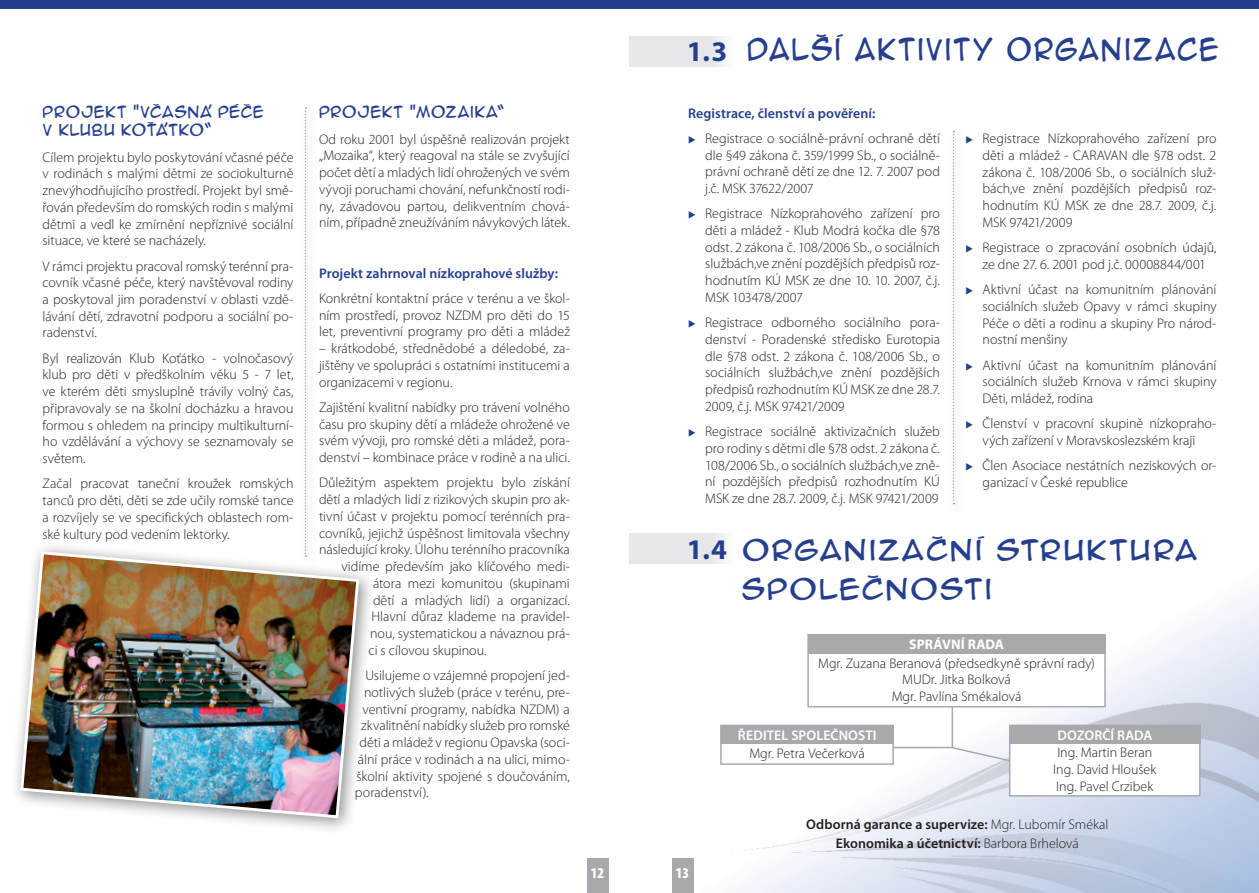
<style>
.page{position:relative;width:1259px;height:893px;background:#fff}
.page>*{position:absolute;margin:0;border:0;box-sizing:border-box;transform-origin:0 0}
.t1{font:28.5px "Anime Ace CE";letter-spacing:.05em;color:#253f8e;scale:.93 1}
.t2{font:700 28.5px "Myriad Pro";color:#253f8e}
.t3{font:26.55px/39px "Anime Ace CE";letter-spacing:.055em;color:#253f8e;scale:1.08 1}
.t4{font:15px/18px "Anime Ace CE";letter-spacing:.03em;color:#253f8e}
.t5{font:900 condensed 15px "Myriad Pro";color:#fff}
.t6{font:300 13.95px/16.8px "Myriad Pro";color:#231f20;text-align:justify}
.t7{font:600 13.95px/19.2px "Myriad Pro";letter-spacing:.005em;color:#231f20;text-align:center}
.t8{font:600 13.95px "Myriad Pro";letter-spacing:.005em;color:#253f8e}
.t9{font:600 13.95px "Myriad Pro";letter-spacing:.005em;color:#fff}
.t10{font:700 13.95px "Myriad Pro";letter-spacing:.005em;color:#fff}
.s1{color:#253f8e}
.s2{font-weight:300}
</style>
<div class="page">
<div style="left:0;top:0;width:629px;height:9px;background:#253f8e"></div>
<div style="left:587px;top:859px;width:21px;height:34px;background:#a8a9ad"></div>
<img style="left:731px;top:693px;width:528px;height:200px">
<div style="left:629px;top:0;width:630px;height:9px;background:#253f8e"></div>
<div style="left:672px;top:859px;width:21px;height:34px;background:#a8a9ad"></div>
<div style="left:721px;top:725px;width:172px;height:39px;background:#fff"></div>
<div style="left:720px;top:725px;width:174px;height:40px;border:2px solid #a8a9ad"></div>
<div style="left:1009px;top:725px;width:190px;height:71px;background:#fff"></div>
<div style="left:1009px;top:725px;width:191px;height:72px;border:2px solid #a8a9ad"></div>
<div style="left:808px;top:635px;width:297px;height:72px;background:#fff"></div>
<div style="left:807px;top:634px;width:298px;height:73px;border:2px solid #a8a9ad"></div>
<hr style="left:951px;top:706px;width:2px;height:41px;background:#a8a9ad">
<svg style="left:892px;top:746px;width:119px;height:16px"></svg>
<div style="left:808px;top:635px;width:297px;height:18px;background:#a8a9ad"></div>
<div style="left:1009px;top:725px;width:191px;height:19px;background:#a8a9ad"></div>
<div style="left:721px;top:726px;width:172px;height:18px;background:#a8a9ad"></div>
<div style="left:629px;top:36px;width:104px;height:30px;background:linear-gradient(to right,#e3e3e6,#efeff0)"></div>
<div style="left:629px;top:534px;width:104px;height:30px;background:linear-gradient(to right,#e3e3e6,#efeff0)"></div>
<svg style="left:952px;top:131px;width:2px;height:373px"></svg>
<div style="left:298px;top:101px;width:18px;height:465px;background:#fbfbfb"></div>
<svg style="left:305px;top:107px;width:1px;height:432px"></svg>
<div style="left:8px;top:539px;width:366px;height:294px;background:#231f20;opacity:.5"></div>
<img style="left:19px;top:550px;width:342px;height:270px">
<p class="t4" style="left:43px;top:103px;width:223px">PROJEKT "VČASNÁ PÉČE<br>V KLUBU KOŤÁTKO“</p>
<p class="t6" style="left:43px;top:149px;width:252px">Cílem projektu bylo poskytování včasné péče v rodinách s malými dětmi ze sociokulturně znevýhodňujícího prostředí. Projekt byl smě&shy;řován především do romských rodin s malými dětmi a vedl ke zmírnění nepříznivé sociální situace, ve které se nacházely.</p>
<p class="t6" style="left:43px;top:258px;width:252px">V rámci projektu pracoval romský terénní pra&shy;covník včasné péče, který navštěvoval rodiny a poskytoval jim poradenství v oblasti vzdě&shy;lávání dětí, zdravotní podporu a sociální po&shy;radenství.</p>
<p class="t6" style="left:43px;top:350px;width:252px">Byl realizován Klub Koťátko - volnočasový klub pro děti v předškolním věku 5 - 7 let, ve kterém děti smysluplně trávily volný čas, připravovaly se na školní docházku a hravou formou s ohledem na principy multikulturní&shy;ho vzdělávání a výchovy se seznamovaly se světem.</p>
<p class="t6" style="left:43px;top:476px;width:252px">Začal pracovat taneční kroužek romských tanců pro děti, děti se zde učily romské tance a rozvíjely se ve specifických oblastech rom&shy;ské kultury pod vedením lektorky.</p>
<p class="t4" style="left:319px;top:103px;width:187px">PROJEKT "MOZAIKA“</p>
<p class="t6" style="left:319px;top:131px;width:252px">Od roku 2001 byl úspěšně realizován projekt „Mozaika“, který reagoval na stále se zvyšující počet dětí a mladých lidí ohrožených ve svém vývoji poruchami chování, nefunkčností rodi&shy;ny, závadovou partou, delikventním chová&shy;ním, případně zneužíváním návykových látek.</p>
<p class="t8" style="left:319px;top:264px;width:240px">Projekt zahrnoval nízkoprahové služby:</p>
<p class="t6" style="left:319px;top:290px;width:252px">Konkrétní kontaktní práce v terénu a ve škol&shy;ním prostředí, provoz NZDM pro děti do 15 let, preventivní programy pro děti a mládež</p>
<p class="t6" style="left:319px;top:340px;width:252px">– krátkodobé, střednědobé a déledobé, za&shy;jištěny ve spolupráci s ostatními institucemi a organizacemi v regionu.</p>
<p class="t6" style="left:319px;top:399px;width:252px">Zajištění kvalitní nabídky pro trávení volného času pro skupiny dětí a mládeže ohrožené ve svém vývoji, pro romské děti a mládež, pora&shy;denství – kombinace práce v rodině a na ulici.</p>
<p class="t6" style="left:319px;top:475px;width:252px">Důležitým aspektem projektu bylo získání</p>
<p class="t6" style="left:319px;top:491px;width:252px">dětí a mladých lidí z rizikových skupin pro ak-</p>
<p class="t6" style="left:319px;top:508px;width:252px">tivní účast v projektu pomocí terénních pra-</p>
<p class="t6" style="left:319px;top:525px;width:252px">covníků, jejichž úspěšnost limitovala všechny</p>
<p class="t6" style="left:319px;top:542px;width:252px">následující kroky. Úlohu terénního pracovníka</p>
<p class="t6" style="left:341px;top:558px;width:230px">vidíme především jako klíčového medi-</p>
<p class="t6" style="left:373px;top:575px;width:198px">átora mezi komunitou (skupinami</p>
<p class="t6" style="left:373px;top:592px;width:198px">dětí a mladých lidí) a organizací.</p>
<p class="t6" style="left:371px;top:608px;width:200px">Hlavní důraz klademe na pravidel-</p>
<p class="t6" style="left:370px;top:625px;width:201px">nou, systematickou a návaznou prá-</p>
<p class="t6" style="left:368px;top:642px;width:120px">ci s cílovou skupinou.</p>
<p class="t6" style="left:365px;top:667px;width:206px">Usilujeme o vzájemné propojení jed-</p>
<p class="t6" style="left:364px;top:684px;width:207px">notlivých služeb (práce v terénu, pre-</p>
<p class="t6" style="left:362px;top:701px;width:209px">ventivní programy, nabídka NZDM) a</p>
<p class="t6" style="left:361px;top:717px;width:210px">zkvalitnění nabídky služeb pro romské</p>
<p class="t6" style="left:359px;top:734px;width:212px">děti a mládež v regionu Opavska (soci-</p>
<p class="t6" style="left:358px;top:751px;width:213px">ální práce v rodinách a na ulici, mimo-</p>
<p class="t6" style="left:356px;top:768px;width:215px">školní aktivity spojené s doučováním,</p>
<p class="t6" style="left:355px;top:784px;width:75px">poradenství).</p>
<h1 class="t2" style="left:687px;top:33px;width:42px">1.3</h1>
<h1 class="t1" style="left:746px;top:34px;width:509px">DALŠÍ AKTIVITY ORGANIZACE</h1>
<p class="t8" style="left:688px;top:104px;width:189px">Registrace, členství a pověření:</p>
<p class="t6" style="left:705px;top:130px;width:236px;text-indent:-17px"><span class="s1">◆</span> Registrace o sociálně-právní ochraně dětí dle §49 zákona č. 359/1999 Sb., o sociálně&shy;právní ochraně dětí ze dne 12. 7. 2007 pod j.č. MSK 37622/2007</p>
<p class="t6" style="left:705px;top:205px;width:236px;text-indent:-17px"><span class="s1">◆</span> Registrace Nízkoprahového zařízení pro děti a mládež - Klub Modrá kočka dle §78 odst. 2 zákona č. 108/2006 Sb., o sociálních službách,ve znění pozdějších předpisů roz&shy;hodnutím KÚ MSK ze dne 10. 10. 2007, č.j.<br>MSK 103478/2007</p>
<p class="t6" style="left:705px;top:314px;width:236px;text-indent:-17px"><span class="s1">◆</span> Registrace odborného sociálního pora&shy;denství - Poradenské středisko Eurotopia dle §78 odst. 2 zákona č. 108/2006 Sb., o sociálních službách,ve znění pozdějších předpisů rozhodnutím KÚ MSK ze dne 28.7.<br>2009, č.j. MSK 97421/2009</p>
<p class="t6" style="left:705px;top:423px;width:236px;text-indent:-17px"><span class="s1">◆</span> Registrace sociálně aktivizačních služeb pro rodiny s dětmi dle §78 odst. 2 zákona č.<br>108/2006 Sb., o sociálních službách,ve zně&shy;ní pozdějších předpisů rozhodnutím KÚ MSK ze dne 28.7. 2009, č.j. MSK 97421/2009</p>
<p class="t6" style="left:982px;top:130px;width:235px;text-indent:-17px"><span class="s1">◆</span> Registrace Nízkoprahového zařízení pro děti a mládež - CARAVAN dle §78 odst. 2 zákona č. 108/2006 Sb., o sociálních služ&shy;bách,ve znění pozdějších předpisů roz&shy;hodnutím KÚ MSK ze dne 28.7. 2009, č.j.<br>MSK 97421/2009</p>
<p class="t6" style="left:965px;top:239px;width:252px;text-align:center"><span class="s1">◆</span> Registrace o zpracování osobních údajů, ze dne 27. 6. 2001 pod j.č. 00008844/001</p>
<p class="t6" style="left:982px;top:281px;width:235px;text-indent:-17px"><span class="s1">◆</span> Aktivní účast na komunitním plánování sociálních služeb Opavy v rámci skupiny Péče o děti a rodinu a skupiny Pro národ&shy;nostní menšiny</p>
<p class="t6" style="left:982px;top:357px;width:235px;text-indent:-17px"><span class="s1">◆</span> Aktivní účast na komunitním plánování sociálních služeb Krnova v rámci skupiny Děti, mládež, rodina</p>
<p class="t6" style="left:965px;top:415px;width:252px;text-align:center"><span class="s1">◆</span> Členství v pracovní skupině nízkopraho&shy;vých zařízení v Moravskoslezském kraji</p>
<p class="t6" style="left:982px;top:457px;width:235px;text-indent:-17px"><span class="s1">◆</span> Člen Asociace nestátních neziskových or&shy;ganizací v České republice</p>
<h1 class="t2" style="left:687px;top:531px;width:42px">1.4</h1>
<h2 class="t3" style="left:741px;top:531px;width:424px">ORGANIZAČNÍ STRUKTURA<br>SPOLEČNOSTI</h2>
<p class="t5" style="left:591px;top:864px;width:15px">12</p>
<p class="t5" style="left:676px;top:864px;width:15px">13</p>
<p class="t10" style="left:909px;top:636px;width:96px">SPRÁVNÍ RADA</p>
<p class="t6" style="left:818px;top:655px;width:278px;text-align:center">Mgr. Zuzana Beranová (předsedkyně správní rady)<br>MUDr. Jitka Bolková<br>Mgr. Pavlína Smékalová</p>
<p class="t9" style="left:738px;top:726px;width:140px">ŘEDITEL SPOLEČNOSTI</p>
<p class="t9" style="left:1057px;top:726px;width:96px">DOZORČÍ RADA</p>
<p class="t6" style="left:749px;top:745px;width:117px">Mgr. Petra Večerková</p>
<p class="t6" style="left:1053px;top:745px;width:104px;text-align:left">Ing. Martin Beran<br>Ing. David Hloušek<br>Ing. Pavel Crzibek</p>
<p class="t7" style="left:806px;top:814px;width:304px">Odborná garance a supervize: <span class="s2">Mgr. Lubomír Smékal<br></span>Ekonomika a účetnictví: <span class="s2">Barbora Brhelová</span></p>
</div>
